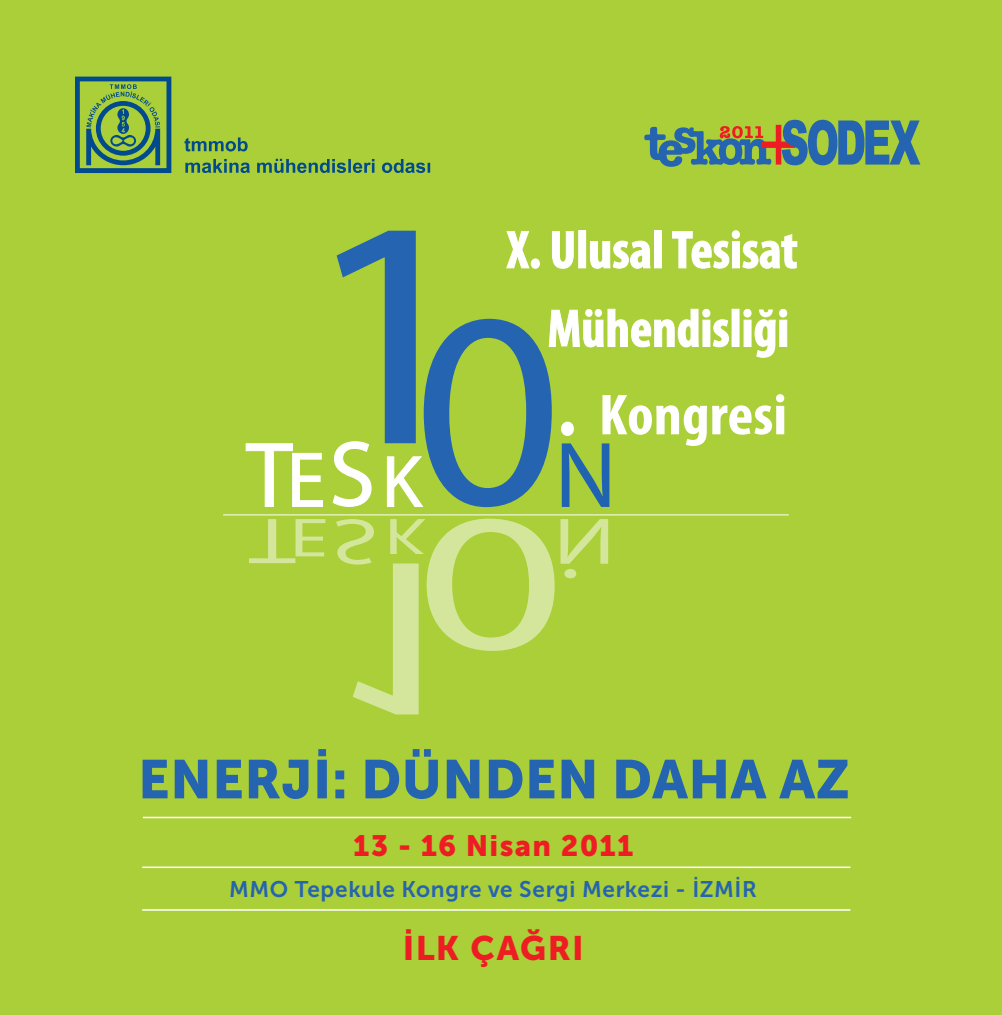
<style>
.page{position:relative;width:1002px;height:1015px;background:#fff}
.page>*{position:absolute;margin:0;border:0;box-sizing:border-box;transform-origin:0 0}
.t1{font:54px "Museo Sans 900";letter-spacing:.005em;color:#2564b0}
.t2{font:33.75px "Museo Sans 900";letter-spacing:.04em;color:#ee1d23}
.t3{font:29.25px "Museo Sans 900";letter-spacing:.045em;color:#ee1d23}
.t4{font:22.5px "Museo Sans 700";letter-spacing:.025em;color:#2564b0}
</style>
<div class="page">
<div style="left:0;top:0;width:1001px;height:1014px;background:#abcf38"></div>
<svg style="left:75px;top:77px;width:96px;height:96px"></svg>
<svg style="left:184px;top:137px;width:246px;height:36px"></svg>
<hr style="left:142px;top:908px;width:708px;height:2px;background:#fff">
<hr style="left:142px;top:866px;width:708px;height:1px;background:#fff">
<hr style="left:143px;top:816px;width:708px;height:2px;background:#fff">
<svg style="left:644px;top:120px;width:276px;height:47px"></svg>
<svg style="left:245px;top:443px;width:78px;height:63px"></svg>
<svg style="left:249px;top:519px;width:76px;height:44px"></svg>
<svg style="left:560px;top:519px;width:48px;height:44px"></svg>
<svg style="left:336px;top:518px;width:218px;height:196px"></svg>
<svg style="left:564px;top:568px;width:12px;height:10px"></svg>
<hr style="left:224px;top:514px;width:564px;height:1px;background:#fff">
<svg style="left:332px;top:230px;width:465px;height:277px"></svg>
<h1 class="t1" style="left:138px;top:748px;width:713px">ENERJİ: DÜNDEN DAHA AZ</h1>
<h3 class="t3" style="left:353px;top:828px;width:281px">13 - 16 Nisan 2011</h3>
<p class="t4" style="left:229px;top:876px;width:529px">MMO Tepekule Kongre ve Sergi Merkezi - İZMİR</p>
<h2 class="t2" style="left:403px;top:928px;width:182px">İLK ÇAĞRI</h2>
</div>
